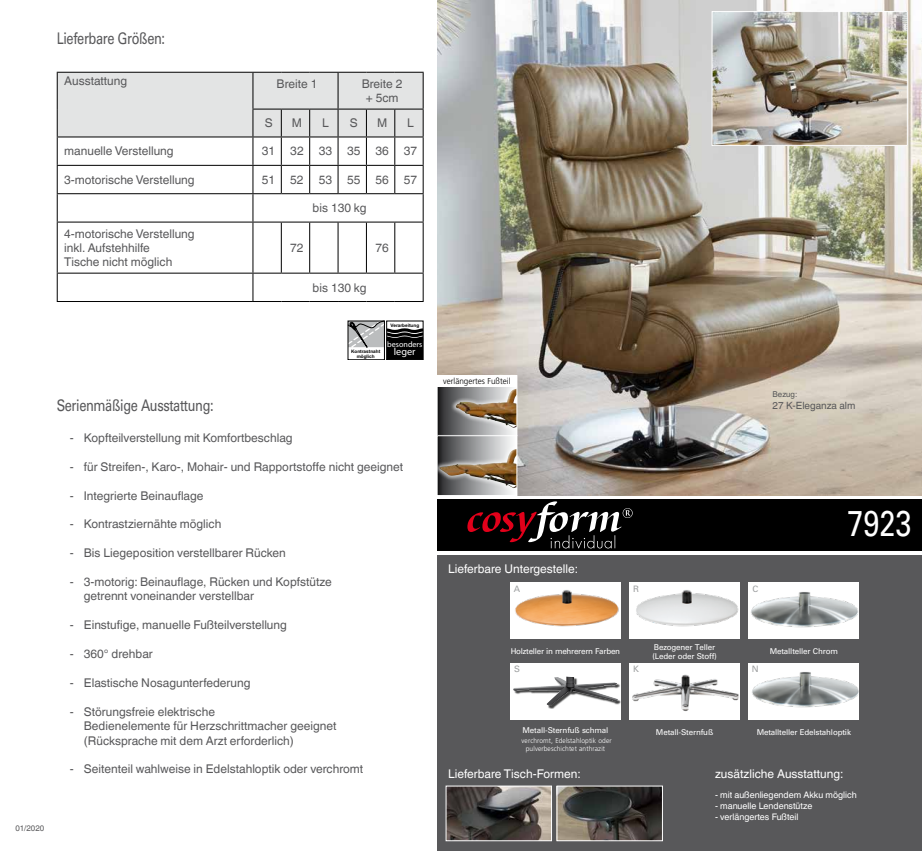
<style>
.page{position:relative;width:922px;height:851px;background:#fff}
.page>*{position:absolute;margin:0;border:0;box-sizing:border-box;transform-origin:0 0}
.t1{font:36px "Univers";color:#fff;scale:.8 1}
.t2{font:16px "Univers";letter-spacing:-.03em;color:#58585a;scale:.8 1}
.t3{font:12px/14.4px "Helvetica World";color:#58585a}
.t4{font:12px "Helvetica World";color:#fff}
.t5{font:10.3px "Myriad Pro";color:#fff}
.t6{font:10px "Helvetica World";color:#58585a}
.t7{font:9px "Helvetica World";color:#fff}
.t8{font:8.8px "Univers";color:#9c9e9f}
.t9{font:300 8.5px "Frutiger";color:#000;scale:.95 1}
.t10{font:8px/9.6px "Univers";letter-spacing:-.02em;color:#fff}
.t11{font:8px "Helvetica World";color:#58585a}
.t12{font:8px "Myriad Pro";color:#fff}
.t13{font:300 7px/8px "Frutiger";letter-spacing:.015em;color:#fff;text-align:center;scale:.95 1}
.t14{font:700 4.7px/5.6px "Arial";color:#000;text-align:center}
</style>
<div class="page">
<div style="left:437px;top:499px;width:484px;height:51px;background:#000"></div>
<svg style="left:467px;top:501px;width:165px;height:47px"></svg>
<div style="left:437px;top:556px;width:484px;height:294px;background:#58585a"></div>
<img style="left:437px;top:0;width:484px;height:496px">
<div style="left:748px;top:582px;width:110px;height:57px;background:#fff"></div>
<img style="left:751px;top:592px;width:107px;height:36px">
<div style="left:510px;top:662px;width:110px;height:57px;background:#fff"></div>
<div style="left:514px;top:677px;width:106px;height:31px;background:#000;opacity:.75"></div>
<img style="left:513px;top:677px;width:53px;height:28px">
<div style="left:748px;top:662px;width:110px;height:57px;background:#fff"></div>
<img style="left:752px;top:672px;width:106px;height:36px">
<div style="left:629px;top:582px;width:110px;height:57px;background:#fff"></div>
<img style="left:636px;top:590px;width:103px;height:37px">
<div style="left:510px;top:582px;width:110px;height:57px;background:#fff"></div>
<img style="left:515px;top:590px;width:104px;height:37px">
<div style="left:629px;top:662px;width:110px;height:57px;background:#fff"></div>
<img style="left:632px;top:674px;width:107px;height:37px">
<img style="left:447px;top:787px;width:102px;height:51px">
<img style="left:558px;top:787px;width:102px;height:51px">
<svg style="left:438px;top:386px;width:12px;height:48px"></svg>
<div style="left:450px;top:380px;width:67px;height:55px;background:#fff;opacity:.75"></div>
<img style="left:455px;top:388px;width:60px;height:40px">
<div style="left:436px;top:375px;width:81px;height:61px;border:1px solid #fff"></div>
<div style="left:437px;top:435px;width:80px;height:60px;background:linear-gradient(to right,#2c2d2f,#fff)"></div>
<div style="left:437px;top:440px;width:80px;height:55px;background:#fff;opacity:.75"></div>
<img style="left:439px;top:449px;width:76px;height:39px">
<div style="left:436px;top:435px;width:81px;height:61px;border:1px solid #fff"></div>
<div style="left:436px;top:375px;width:80px;height:11px;background:#fff"></div>
<hr style="left:57px;top:222px;width:1px;height:50px;background:#000">
<hr style="left:252px;top:222px;width:1px;height:50px;background:#000">
<hr style="left:281px;top:222px;width:1px;height:50px;background:#000">
<hr style="left:309px;top:222px;width:1px;height:50px;background:#000">
<hr style="left:337px;top:222px;width:1px;height:50px;background:#000">
<hr style="left:366px;top:222px;width:1px;height:50px;background:#000">
<svg style="left:57px;top:72px;width:366px;height:150px"></svg>
<hr style="left:394px;top:222px;width:1px;height:50px;background:#000">
<hr style="left:422px;top:222px;width:1px;height:50px;background:#000">
<hr style="left:57px;top:272px;width:196px;height:1px;background:#000">
<svg style="left:57px;top:273px;width:1px;height:28px"></svg>
<hr style="left:57px;top:301px;width:196px;height:1px;background:#000">
<svg style="left:252px;top:272px;width:171px;height:30px"></svg>
<img style="left:713px;top:13px;width:192px;height:131px">
<div style="left:711px;top:11px;width:196px;height:135px;border:1px solid #fff"></div>
<div style="left:348px;top:321px;width:36px;height:39px;border:1px solid #000"></div>
<div style="left:386px;top:321px;width:37px;height:39px;border:1px solid #000"></div>
<svg style="left:348px;top:321px;width:75px;height:38px"></svg>
<h2 class="t2" style="left:57px;top:29px;width:137px">Lieferbare Größen:</h2>
<p class="t3" style="left:64px;top:73px;width:64px">Ausstattung</p>
<p class="t3" style="left:276px;top:77px;width:42px">Breite 1</p>
<p class="t3" style="left:361px;top:76px;width:42px;text-align:center">Breite 2 + 5cm</p>
<p class="t3" style="left:264px;top:116px;width:9px">S</p>
<p class="t3" style="left:292px;top:116px;width:12px">M</p>
<p class="t3" style="left:322px;top:116px;width:8px">L</p>
<p class="t3" style="left:349px;top:116px;width:9px">S</p>
<p class="t3" style="left:377px;top:116px;width:12px">M</p>
<p class="t3" style="left:407px;top:116px;width:8px">L</p>
<p class="t3" style="left:64px;top:144px;width:111px">manuelle Verstellung</p>
<p class="t3" style="left:262px;top:144px;width:15px">31</p>
<p class="t3" style="left:290px;top:144px;width:15px">32</p>
<p class="t3" style="left:318px;top:144px;width:15px">33</p>
<p class="t3" style="left:347px;top:144px;width:15px">35</p>
<p class="t3" style="left:375px;top:144px;width:15px">36</p>
<p class="t3" style="left:403px;top:144px;width:15px">37</p>
<p class="t3" style="left:64px;top:172px;width:132px">3-motorische Verstellung</p>
<p class="t3" style="left:262px;top:172px;width:15px">51</p>
<p class="t3" style="left:290px;top:172px;width:15px">52</p>
<p class="t3" style="left:318px;top:172px;width:15px">53</p>
<p class="t3" style="left:347px;top:172px;width:15px">55</p>
<p class="t3" style="left:375px;top:172px;width:15px">56</p>
<p class="t3" style="left:403px;top:172px;width:15px">57</p>
<p class="t3" style="left:312px;top:201px;width:55px">bis 130 kg</p>
<p class="t3" style="left:64px;top:226px;width:132px">4-motorische Verstellung inkl. Aufstehhilfe<br>Tische nicht möglich</p>
<p class="t3" style="left:290px;top:240px;width:15px">72</p>
<p class="t3" style="left:375px;top:240px;width:15px">76</p>
<p class="t3" style="left:312px;top:280px;width:55px">bis 130 kg</p>
<p class="t14" style="left:390px;top:322px;width:30px">Verarbeitung</p>
<p class="t5" style="left:394px;top:345px;width:23px">leger</p>
<p class="t12" style="left:387px;top:339px;width:37px">besonders</p>
<p class="t14" style="left:351px;top:348px;width:31px">Kontrastnaht möglich</p>
<h2 class="t2" style="left:57px;top:396px;width:198px">Serienmäßige Ausstattung:</h2>
<p class="t3" style="left:70px;top:430px;width:224px">- Kopfteilverstellung mit Komfortbeschlag</p>
<p class="t3" style="left:70px;top:459px;width:335px">- für Streifen-, Karo-, Mohair- und Rapportstoffe nicht geeignet</p>
<p class="t3" style="left:70px;top:488px;width:135px">- Integrierte Beinauflage</p>
<p class="t3" style="left:70px;top:517px;width:153px">- Kontrastziernähte möglich</p>
<p class="t3" style="left:70px;top:545px;width:217px">- Bis Liegeposition verstellbarer Rücken</p>
<p class="t3" style="left:84px;top:574px;width:249px;text-indent:-14px">- 3-motorig: Beinauflage, Rücken und Kopfstütze getrennt voneinander verstellbar</p>
<p class="t3" style="left:70px;top:617px;width:219px">- Einstufige, manuelle Fußteilverstellung</p>
<p class="t3" style="left:70px;top:646px;width:85px">- 360° drehbar</p>
<p class="t3" style="left:70px;top:675px;width:182px">- Elastische Nosagunterfederung</p>
<p class="t3" style="left:84px;top:704px;width:254px;text-indent:-14px">- Störungsfreie elektrische<br>Bedienelemente für Herzschrittmacher geeignet (Rücksprache mit dem Arzt erforderlich)</p>
<p class="t3" style="left:70px;top:761px;width:295px">- Seitenteil wahlweise in Edelstahloptik oder verchromt</p>
<p class="t11" style="left:15px;top:823px;width:30px">01/2020</p>
<p class="t9" style="left:443px;top:376px;width:72px">verlängertes Fußteil</p>
<p class="t11" style="left:772px;top:390px;width:26px">Bezug:</p>
<p class="t6" style="left:772px;top:400px;width:84px">27 K-Eleganza alm</p>
<h1 class="t1" style="left:847px;top:502px;width:82px">7923</h1>
<p class="t4" style="left:448px;top:562px;width:131px">Lieferbare Untergestelle:</p>
<p class="t8" style="left:513px;top:583px;width:8px">A</p>
<p class="t8" style="left:633px;top:583px;width:7px">R</p>
<p class="t8" style="left:752px;top:583px;width:7px">C</p>
<p class="t10" style="left:510px;top:646px;width:111px">Holzteller in mehrerern Farben</p>
<p class="t10" style="left:652px;top:642px;width:66px">Bezogener Teller (Leder oder Stoff)</p>
<p class="t10" style="left:769px;top:646px;width:70px">Metallteller Chrom</p>
<p class="t8" style="left:514px;top:663px;width:7px">S</p>
<p class="t8" style="left:633px;top:663px;width:7px">K</p>
<p class="t8" style="left:751px;top:663px;width:8px">N</p>
<p class="t10" style="left:522px;top:725px;width:87px">Metall-Sternfuß schmal</p>
<p class="t13" style="left:521px;top:736px;width:96px">verchromt, Edelstahloptik oder pulverbeschichtet anthrazit</p>
<p class="t10" style="left:655px;top:726px;width:59px">Metall-Sternfuß</p>
<p class="t10" style="left:756px;top:726px;width:96px">Metallteller Edelstahloptik</p>
<p class="t4" style="left:448px;top:766px;width:134px">Lieferbare Tisch-Formen:</p>
<p class="t4" style="left:714px;top:766px;width:130px">zusätzliche Ausstattung:</p>
<p class="t7" style="left:714px;top:789px;width:143px">- mit außenliegendem Akku möglich</p>
<p class="t7" style="left:714px;top:800px;width:99px">- manuelle Lendenstütze</p>
<p class="t7" style="left:714px;top:811px;width:85px">- verlängertes Fußteil</p>
</div>
